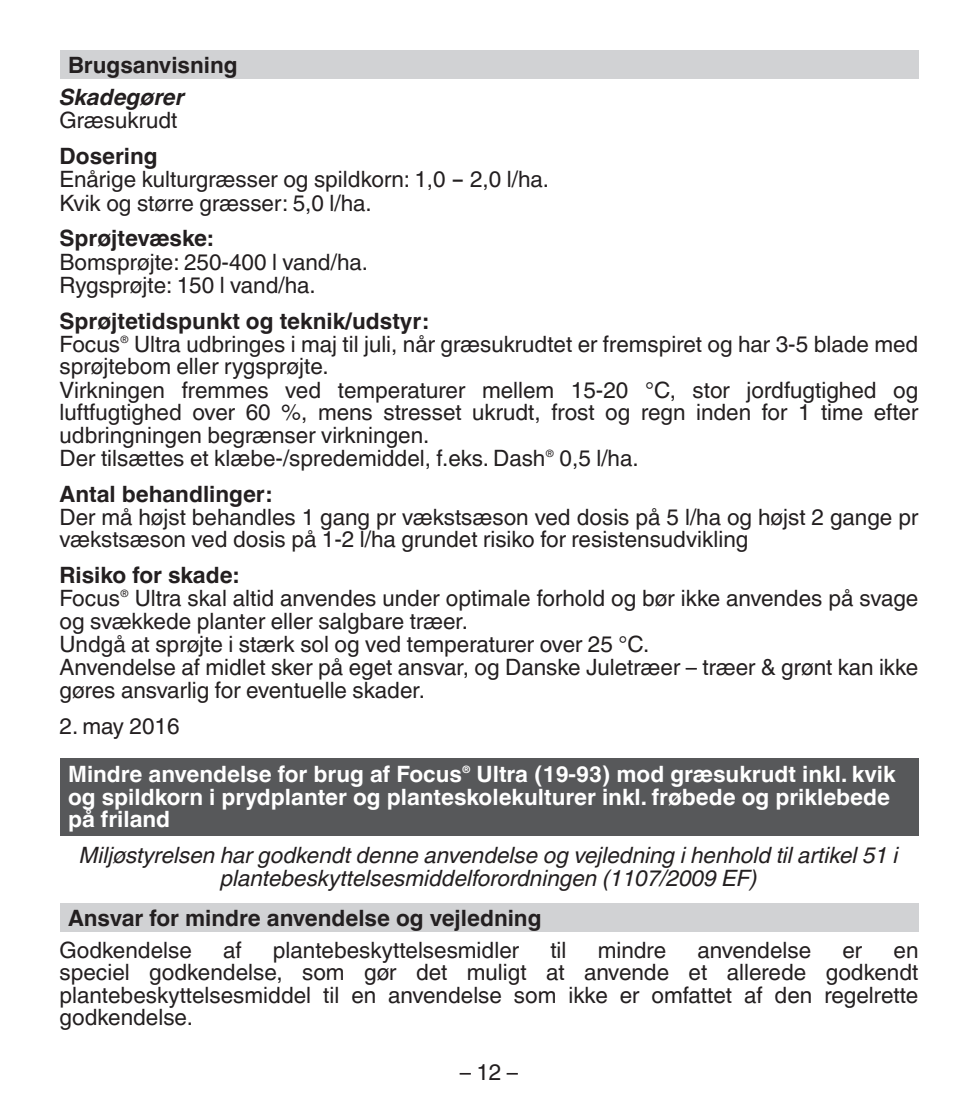
<style>
.page{position:relative;width:978px;height:1106px;background:#fff}
.page>*{position:absolute;margin:0;border:0;box-sizing:border-box;transform-origin:0 0}
.t1{font:22.5px/22.8px "Helvetica Linotype";color:#231f20}
.t2{font:700 22.5px/22.5px "Helvetica Linotype";color:#fff}
.t3{font:700 22.5px "Helvetica Linotype";color:#231f20}
.t4{font:italic 22.5px/22.5px "Helvetica Linotype";color:#231f20;text-align:center}
.t5{font:italic 700 22.5px "Helvetica Linotype";color:#231f20}
.t6{font:10.2px "Helvetica Linotype";color:#231f20}
.t7{font:700 10.2px "Helvetica Linotype";color:#fff}
</style>
<div class="page">
<div style="left:60px;top:51px;width:858px;height:28px;background:#d1d2d4"></div>
<div style="left:60px;top:758px;width:858px;height:77px;background:#57585a"></div>
<div style="left:60px;top:903px;width:858px;height:28px;background:#d1d2d4"></div>
<p class="t3" style="left:68px;top:52px;width:171px">Brugsanvisning</p>
<p class="t5" style="left:60px;top:84px;width:127px">Skadegører</p>
<p class="t1" style="left:60px;top:109px;width:119px">Græsukrudt</p>
<p class="t3" style="left:60px;top:143px;width:100px">Dosering</p>
<p class="t1" style="left:60px;top:168px;width:491px">Enårige kulturgræsser og spildkorn: 1,0 - 2,0 l/ha.<br>Kvik og større græsser: 5,0 l/ha.</p>
<p class="t3" style="left:60px;top:225px;width:155px">Sprøjtevæske:</p>
<p class="t1" style="left:60px;top:250px;width:310px">Bomsprøjte: 250-400 l vand/ha.<br>Rygsprøjte: 150 l vand/ha.</p>
<p class="t3" style="left:60px;top:308px;width:370px">Sprøjtetidspunkt og teknik/udstyr:</p>
<p class="t1" style="left:60px;top:333px;width:62px">Focus</p>
<p class="t6" style="left:120px;top:333px;width:10px">®</p>
<p class="t1" style="left:60px;top:333px;width:860px;text-indent:75px">Ultra udbringes i maj til juli, når græsukrudtet er fremspiret og har 3-5 blade med sprøjtebom eller rygsprøjte.<br>Virkningen fremmes ved temperaturer mellem 15-20 °C, stor jordfugtighed og luftfugtighed over 60 %, mens stresset ukrudt, frost og regn inden for 1 time efter udbringningen begrænser virkningen.<br>Der tilsættes et klæbe-/spredemiddel, f.eks. Dash</p>
<p class="t6" style="left:545px;top:447px;width:10px">®</p>
<p class="t1" style="left:560px;top:446px;width:80px">0,5 l/ha.</p>
<p class="t3" style="left:60px;top:480px;width:214px">Antal behandlinger:</p>
<p class="t1" style="left:60px;top:506px;width:860px">Der må højst behandles 1 gang pr vækstsæson ved dosis på 5 l/ha og højst 2 gange pr vækstsæson ved dosis på 1-2 l/ha grundet risiko for resistensudvikling</p>
<p class="t3" style="left:60px;top:562px;width:181px">Risiko for skade:</p>
<p class="t1" style="left:60px;top:587px;width:62px">Focus</p>
<p class="t6" style="left:120px;top:588px;width:10px">®</p>
<p class="t1" style="left:60px;top:587px;width:860px;text-indent:75px">Ultra skal altid anvendes under optimale forhold og bør ikke anvendes på svage og svækkede planter eller salgbare træer.<br>Undgå at sprøjte i stærk sol og ved temperaturer over 25 °C.<br>Anvendelse af midlet sker på eget ansvar, og Danske Juletræer – træer &amp; grønt kan ikke gøres ansvarlig for eventuelle skader.</p>
<p class="t1" style="left:60px;top:714px;width:122px">2. may 2016</p>
<p class="t2" style="left:68px;top:763px;width:395px">Mindre anvendelse for brug af Focus</p>
<p class="t7" style="left:462px;top:764px;width:10px">®</p>
<p class="t2" style="left:68px;top:763px;width:829px;text-indent:409px">Ultra (19-93) mod græsukrudt inkl. kvik og spildkorn i prydplanter og planteskolekulturer inkl. frøbede og priklebede på friland</p>
<p class="t4" style="left:79px;top:844px;width:821px">Miljøstyrelsen har godkendt denne anvendelse og vejledning i henhold til artikel 51 i plantebeskyttelsesmiddelforordningen (1107/2009 EF)</p>
<p class="t3" style="left:68px;top:905px;width:475px">Ansvar for mindre anvendelse og vejledning</p>
<p class="t1" style="left:60px;top:938px;width:134px">Godkendelse</p>
<p class="t1" style="left:223px;top:938px;width:20px">af</p>
<p class="t1" style="left:273px;top:938px;width:248px">plantebeskyttelsesmidler</p>
<p class="t1" style="left:550px;top:938px;width:18px">til</p>
<p class="t1" style="left:598px;top:938px;width:70px">mindre</p>
<p class="t1" style="left:697px;top:938px;width:115px">anvendelse</p>
<p class="t1" style="left:842px;top:938px;width:21px">er</p>
<p class="t1" style="left:60px;top:938px;width:860px;text-align:justify;text-indent:834px">en speciel godkendelse, som gør det muligt at anvende et allerede godkendt plantebeskyttelsesmiddel til en anvendelse som ikke er omfattet af den regelrette godkendelse.</p>
<p class="t1" style="left:460px;top:1060px;width:60px">– 12 –</p>
</div>
